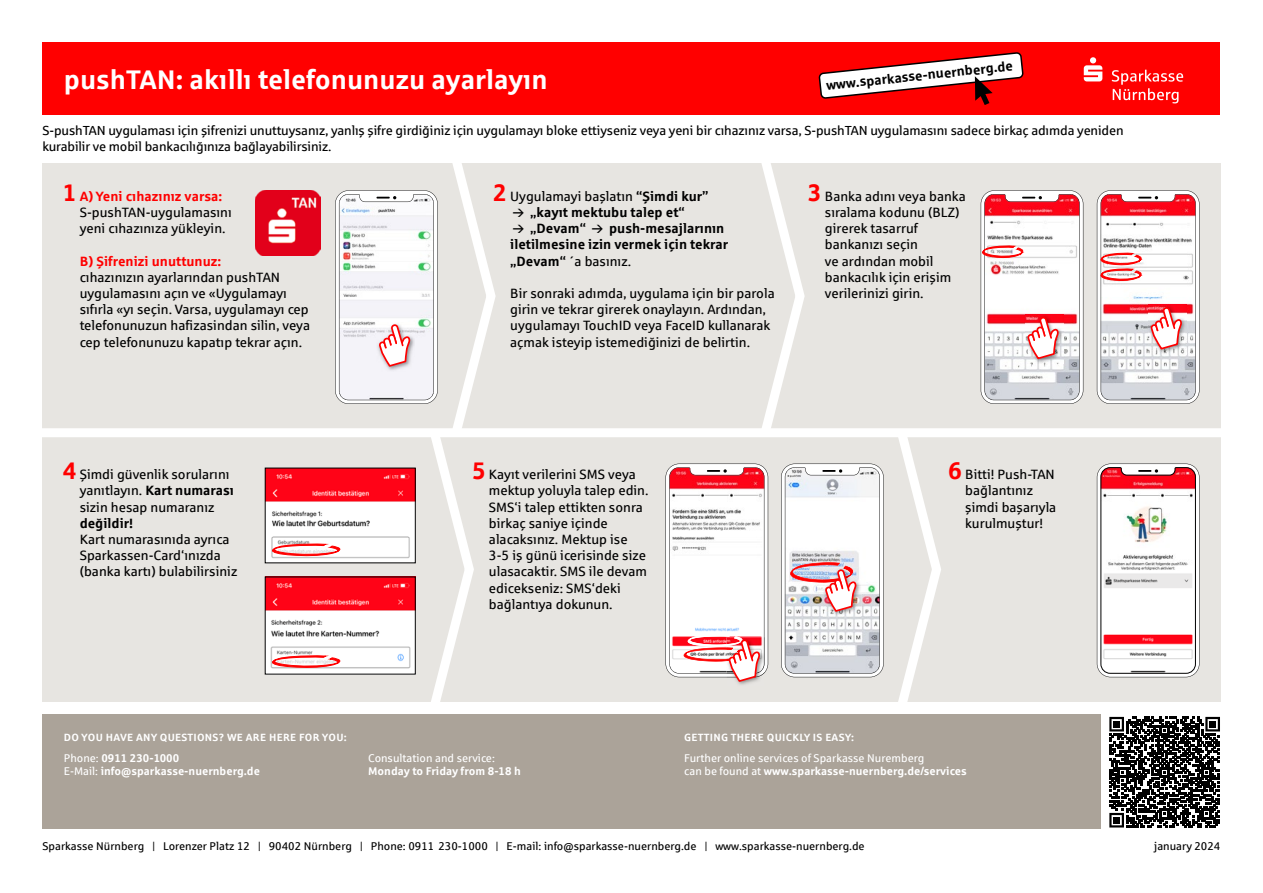
<style>
.page{position:relative;width:1263px;height:893px;background:#fff}
.page>*{position:absolute;margin:0;border:0;box-sizing:border-box;transform-origin:0 0}
.t1{font:700 27px "Sparkasse Rg";color:#fff}
.t2{font:13.5px/16.2px "Sparkasse Rg";color:#000}
.t3{font:700 13.5px/16.2px "Sparkasse Rg";color:#000}
.t4{font:700 13.5px "Sparkasse Rg";color:#f00}
.t5{font:13.2px/15.8px "Sparkasse Rg";letter-spacing:-.01em;color:#000}
.t6{font:11.25px "Sparkasse Rg";color:#000}
.t7{font:11.25px/13.5px "Sparkasse Rg";color:#fff}
.t8{font:700 11.25px/13.5px "Sparkasse Rg";color:#fff}
.t9{font:700 10.5px "Sparkasse Rg";letter-spacing:.025em;color:#fff}
.s1{font-weight:700;font-size:24px;color:#f00}
.s2{font-weight:700;color:#f00}
.s3{font-weight:700}
.s4{font-size:24px;color:#f00}
.s5{font-weight:400}
</style>
<div class="page">
<div style="left:43px;top:164px;width:1178px;height:538px;background:#e7e5e1"></div>
<div style="left:28px;top:428px;width:1207px;height:9px;background:#fff"></div>
<div style="left:43px;top:43px;width:1177px;height:72px;background:#f00"></div>
<svg style="left:1097px;top:464px;width:102px;height:213px"></svg>
<img style="left:738px;top:683px;width:10px;height:2px">
<svg style="left:665px;top:464px;width:103px;height:219px"></svg>
<svg style="left:781px;top:464px;width:103px;height:213px"></svg>
<svg style="left:981px;top:190px;width:102px;height:214px"></svg>
<svg style="left:1097px;top:190px;width:102px;height:214px"></svg>
<svg style="left:754px;top:163px;width:55px;height:265px"></svg>
<svg style="left:898px;top:437px;width:43px;height:265px"></svg>
<svg style="left:270px;top:163px;width:230px;height:539px"></svg>
<img style="left:255px;top:190px;width:66px;height:65px">
<svg style="left:819px;top:53px;width:204px;height:52px"></svg>
<svg style="left:1084px;top:57px;width:99px;height:46px"></svg>
<div style="left:43px;top:714px;width:1058px;height:115px;background:#aba399"></div>
<svg style="left:1109px;top:717px;width:111px;height:110px"></svg>
<div style="left:1113px;top:721px;width:7px;height:6px;background:#000"></div>
<div style="left:1209px;top:721px;width:7px;height:6px;background:#000"></div>
<div style="left:1113px;top:817px;width:7px;height:6px;background:#000"></div>
<p class="t3" style="left:825px;top:77px;width:189px;rotate:-6deg">www.sparkasse-nuernberg.de</p>
<h1 class="t1" style="left:64px;top:62px;width:486px">pushTAN: akıllı telefonunuzu ayarlayın</h1>
<p class="t5" style="left:43px;top:122px;width:1083px">S-pushTAN uygulaması için şifrenizi unuttuysanız, yanlış şifre girdiğiniz için uygulamayı bloke ettiyseniz veya yeni bir cıhazınız varsa, S-pushTAN uygulamasını sadece birkaç adımda yeniden kurabilir ve mobil bankacılığınıza bağlayabilirsiniz.</p>
<p class="t2" style="left:80px;top:188px;width:154px;text-indent:-17px"><span class="s1">1</span> <span class="s2">A) Yeni cıhazınız varsa:<br></span>S-pushTAN-uygulamasını yeni cıhazınıza yükleyin.</p>
<p class="t4" style="left:80px;top:252px;width:143px">B) Şifrenizi unuttunuz:</p>
<p class="t2" style="left:80px;top:269px;width:232px">cıhazınızın ayarlarından pushTAN uygulamasını açın ve «Uygulamayı sıfırla «yı seçin. Varsa, uygulamayı cep telefonunuzun hafizasindan silin, veya cep telefonunuzu kapatıp tekrar açın.</p>
<p class="t2" style="left:80px;top:466px;width:156px;text-indent:-17px"><span class="s1">4</span> Şimdi güvenlik sorularını yanıtlayın. <span class="s3">Kart numarası </span>sizin hesap numaranız</p>
<p class="t3" style="left:80px;top:514px;width:55px">değildir!</p>
<p class="t2" style="left:80px;top:531px;width:159px">Kart numarasınıda ayrıca<br>Sparkassen-Card‘ınızda (banka kartı) bulabilirsiniz</p>
<p class="t3" style="left:530px;top:187px;width:180px;text-indent:-37px"><span class="s4">2</span> <span class="s5">Uygulamayi başlatın</span> “Şimdi kur” „kayıt mektubu talep et“ „Devam“</p>
<p class="t3" style="left:510px;top:220px;width:219px;text-indent:99px">push-mesajlarının iletilmesine izin vermek için tekrar „Devam“ <span class="s5">´a basınız.</span></p>
<p class="t2" style="left:510px;top:285px;width:266px">Bir sonraki adımda, uygulama için bir parola girin ve tekrar girerek onaylayın. Ardından, uygulamayı TouchID veya FaceID kullanarak açmak isteyip istemediğinizi de belirtin.</p>
<p class="t2" style="left:825px;top:188px;width:142px;text-indent:-17px"><span class="s1">3</span> Banka adını veya banka sıralama kodunu (BLZ) girerek tasarruf bankanızı seçin<br>ve ardından mobil bankacılık için erişim verilerinizi girin.</p>
<p class="t2" style="left:489px;top:466px;width:161px;text-indent:-17px"><span class="s1">5</span> Kayıt verilerini SMS veya mektup yoluyla talep edin.<br>SMS‘i talep ettikten sonra birkaç saniye içinde alacaksınız. Mektup ise<br>3-5 iş günü icerisinde size ulasacaktir. SMS ile devam edicekseniz: SMS‘deki bağlantıya dokunun.</p>
<p class="t2" style="left:965px;top:466px;width:93px;text-indent:-17px"><span class="s1">6</span> Bitti! Push-TAN bağlantınız şimdi başarıyla kurulmuştur!</p>
<p class="t9" style="left:64px;top:730px;width:285px">DO YOU HAVE ANY QUESTIONS? WE ARE HERE FOR YOU:</p>
<p class="t8" style="left:64px;top:751px;width:198px"><span class="s5">Phone:</span> 0911 230-1000<br><span class="s5">E-Mail:</span> info@sparkasse-nuernberg.de</p>
<p class="t7" style="left:684px;top:751px;width:284px">Further online services of Sparkasse Nuremberg<br>can be found at <span class="s3">www.sparkasse-nuernberg.de/services</span></p>
<p class="t9" style="left:684px;top:730px;width:171px">GETTING THERE QUICKLY IS EASY:</p>
<p class="t7" style="left:368px;top:751px;width:128px">Consultation and service:</p>
<p class="t8" style="left:368px;top:764px;width:154px">Monday to Friday from 8-18 h</p>
<p class="t6" style="left:43px;top:840px;width:824px">Sparkasse Nürnberg | Lorenzer Platz 12 | 90402 Nürnberg | Phone: 0911 230-1000 | E-mail: info@sparkasse-nuernberg.de | www.sparkasse-nuernberg.de</p>
<p class="t6" style="left:1154px;top:840px;width:68px">january 2024</p>
</div>
